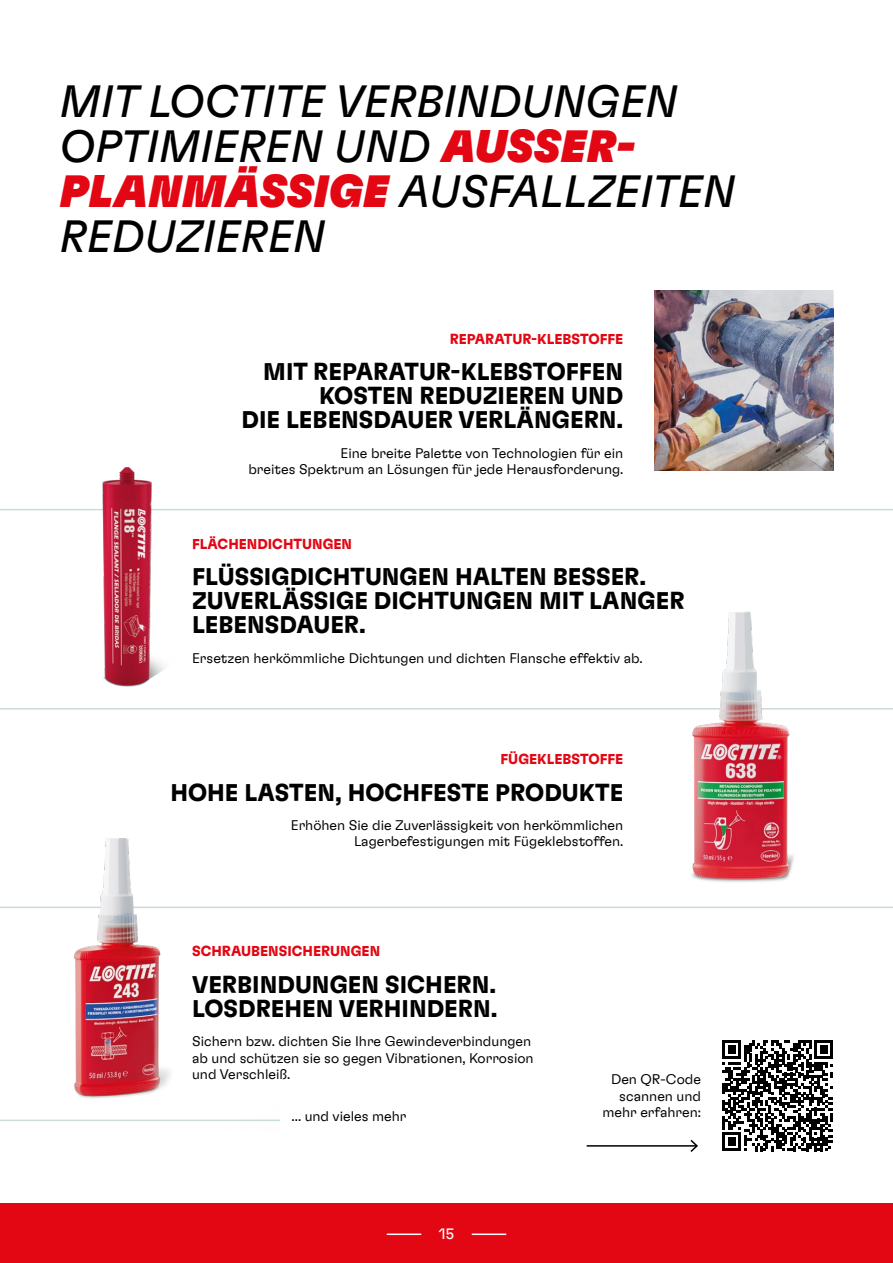
<style>
.page{position:relative;width:893px;height:1263px;background:#fff}
.page>*{position:absolute;margin:0;border:0;box-sizing:border-box;transform-origin:0 0}
.t1{font:italic 45px/45px "Henkel GT Flexa";color:#000}
.t2{font:700 24px/24px "Henkel GT Flexa";color:#000}
.t3{font:15px "Henkel GT Flexa";color:#fff}
.t4{font:300 14.25px/16.5px "Henkel GT Flexa";color:#000;text-align:right}
.t5{font:700 14.25px "Henkel GT Flexa";color:#e30613}
.s1{font-family:"Henkel GT Flexa Bl It";font-style:normal;color:#e30613}
</style>
<div class="page">
<hr style="left:0;top:509px;width:893px;height:1px;background:#cbded4">
<hr style="left:0;top:708px;width:893px;height:1px;background:#cbded4">
<img style="left:655px;top:291px;width:178px;height:179px">
<hr style="left:0;top:906px;width:893px;height:2px;background:#cbded4">
<hr style="left:0;top:1120px;width:280px;height:1px;background:#cbded4">
<img style="left:47px;top:838px;width:233px;height:282px">
<img style="left:651px;top:611px;width:167px;height:296px">
<img style="left:47px;top:467px;width:144px;height:243px">
<hr style="left:587px;top:1145px;width:110px;height:1px;background:#000">
<svg style="left:689px;top:1139px;width:9px;height:13px"></svg>
<svg style="left:722px;top:1040px;width:111px;height:111px"></svg>
<div style="left:0;top:1203px;width:893px;height:60px;background:#e30613"></div>
<hr style="left:472px;top:1233px;width:34px;height:2px;background:#fff">
<hr style="left:387px;top:1233px;width:34px;height:2px;background:#fff">
<h1 class="t1" style="left:60px;top:77px;width:677px">MIT LOCTITE VERBINDUNGEN<br>OPTIMIEREN UND <span class="s1">AUSSER-<br>PLANMÄSSIGE</span> AUSFALLZEITEN<br>REDUZIEREN</h1>
<p class="t5" style="left:450px;top:330px;width:175px">REPARATUR-KLEBSTOFFE</p>
<h2 class="t2" style="left:242px;top:359px;width:383px;text-align:right">MIT REPARATUR-KLEBSTOFFEN<br>KOSTEN REDUZIEREN UND<br>DIE LEBENSDAUER VERLÄNGERN.</h2>
<p class="t4" style="left:248px;top:444px;width:377px">Eine breite Palette von Technologien für ein<br>breites Spektrum an Lösungen für jede Herausforderung.</p>
<p class="t5" style="left:192px;top:535px;width:162px">FLÄCHENDICHTUNGEN</p>
<h2 class="t2" style="left:192px;top:564px;width:494px">FLÜSSIGDICHTUNGEN HALTEN BESSER.<br>ZUVERLÄSSIGE DICHTUNGEN MIT LANGER<br>LEBENSDAUER.</h2>
<p class="t4" style="left:192px;top:649px;width:452px">Ersetzen herkömmliche Dichtungen und dichten Flansche effektiv ab.</p>
<p class="t5" style="left:500px;top:750px;width:124px">FÜGEKLEBSTOFFE</p>
<h2 class="t2" style="left:170px;top:779px;width:454px">HOHE LASTEN, HOCHFESTE PRODUKTE</h2>
<p class="t4" style="left:291px;top:816px;width:334px">Erhöhen Sie die Zuverlässigkeit von herkömmlichen<br>Lagerbefestigungen mit Fügeklebstoffen.</p>
<p class="t5" style="left:192px;top:942px;width:190px">SCHRAUBENSICHERUNGEN</p>
<h2 class="t2" style="left:192px;top:972px;width:307px">VERBINDUNGEN SICHERN.<br>LOSDREHEN VERHINDERN.</h2>
<p class="t4" style="left:192px;top:1032px;width:343px;text-align:left">Sichern bzw. dichten Sie Ihre Gewindeverbindungen ab und schützen sie so gegen Vibrationen, Korrosion und Verschleiß.</p>
<p class="t4" style="left:292px;top:1107px;width:116px">... und vieles mehr</p>
<p class="t3" style="left:439px;top:1225px;width:17px">15</p>
<p class="t4" style="left:603px;top:1070px;width:100px">Den QR-Code scannen und mehr erfahren:</p>
</div>
